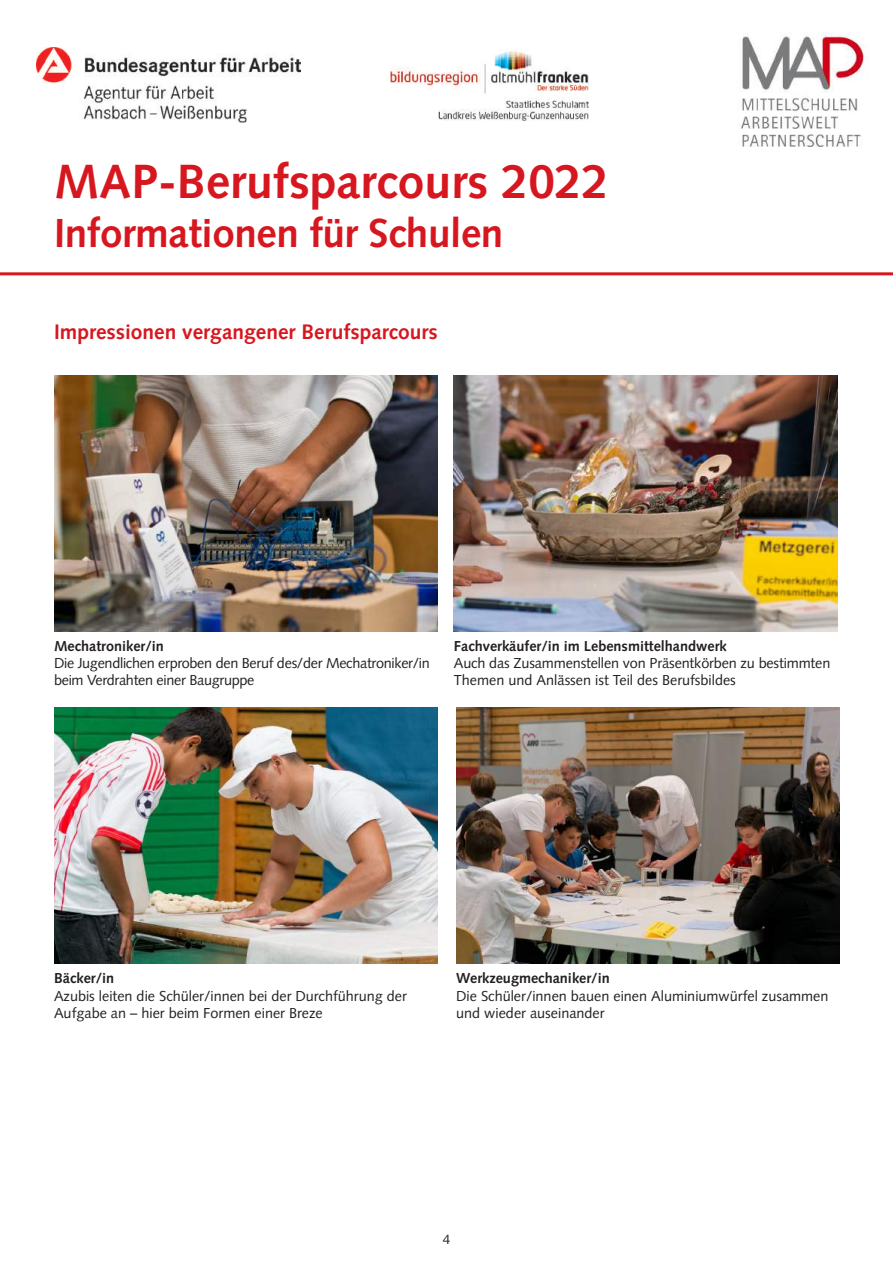
<style>
.page{position:relative;width:893px;height:1263px;background:#fff}
.page>*{position:absolute;margin:0;border:0;box-sizing:border-box;transform-origin:0 0}
.t1{font:700 48px "Syntax LT Std";color:#d7171f}
.t2{font:700 40.5px "Syntax LT Std";letter-spacing:-.01em;color:#d7171f}
.t3{font:700 21px "Syntax LT Std";color:#d7171f}
.t4{font:14.4px/17.4px "Syntax LT Std";color:#231f20}
.t5{font:700 14.4px "Syntax LT Std";color:#231f20}
.t6{font:14.4px/17.4px "Syntax LT Std";letter-spacing:-.02em;color:#231f20}
.t7{font:13.5px "Syntax LT Std";color:#231f20}
</style>
<div class="page">
<img style="left:239px;top:32px;width:630px;height:115px">
<img style="left:36px;top:47px;width:264px;height:75px">
<img style="left:384px;top:42px;width:210px;height:84px">
<hr style="left:0;top:272px;width:893px;height:3px;background:#d7171f">
<img style="left:54px;top:375px;width:384px;height:256px">
<img style="left:54px;top:707px;width:384px;height:256px">
<img style="left:454px;top:375px;width:384px;height:256px">
<img style="left:456px;top:707px;width:384px;height:256px">
<h1 class="t1" style="left:54px;top:154px;width:556px">MAP-Berufsparcours 2022</h1>
<h2 class="t2" style="left:54px;top:209px;width:451px">Informationen für Schulen</h2>
<h3 class="t3" style="left:54px;top:319px;width:385px">Impressionen vergangener Berufsparcours</h3>
<p class="t5" style="left:54px;top:637px;width:111px">Mechatroniker/in</p>
<p class="t6" style="left:54px;top:654px;width:377px">Die Jugendlichen erproben den Beruf des/der Mechatroniker/in beim Verdrahten einer Baugruppe</p>
<p class="t5" style="left:454px;top:637px;width:274px">Fachverkäufer/in im Lebensmittelhandwerk</p>
<p class="t4" style="left:454px;top:654px;width:378px">Auch das Zusammenstellen von Präsentkörben zu bestimmten<br>Themen und Anlässen ist Teil des Berufsbildes</p>
<p class="t5" style="left:54px;top:970px;width:62px">Bäcker/in</p>
<p class="t4" style="left:54px;top:987px;width:354px">Azubis leiten die Schüler/innen bei der Durchführung der<br>Aufgabe an – hier beim Formen einer Breze</p>
<p class="t5" style="left:456px;top:970px;width:155px">Werkzeugmechaniker/in</p>
<p class="t4" style="left:456px;top:987px;width:374px">Die Schüler/innen bauen einen Aluminiumwürfel zusammen und wieder auseinander</p>
<p class="t7" style="left:443px;top:1231px;width:9px">4</p>
</div>
